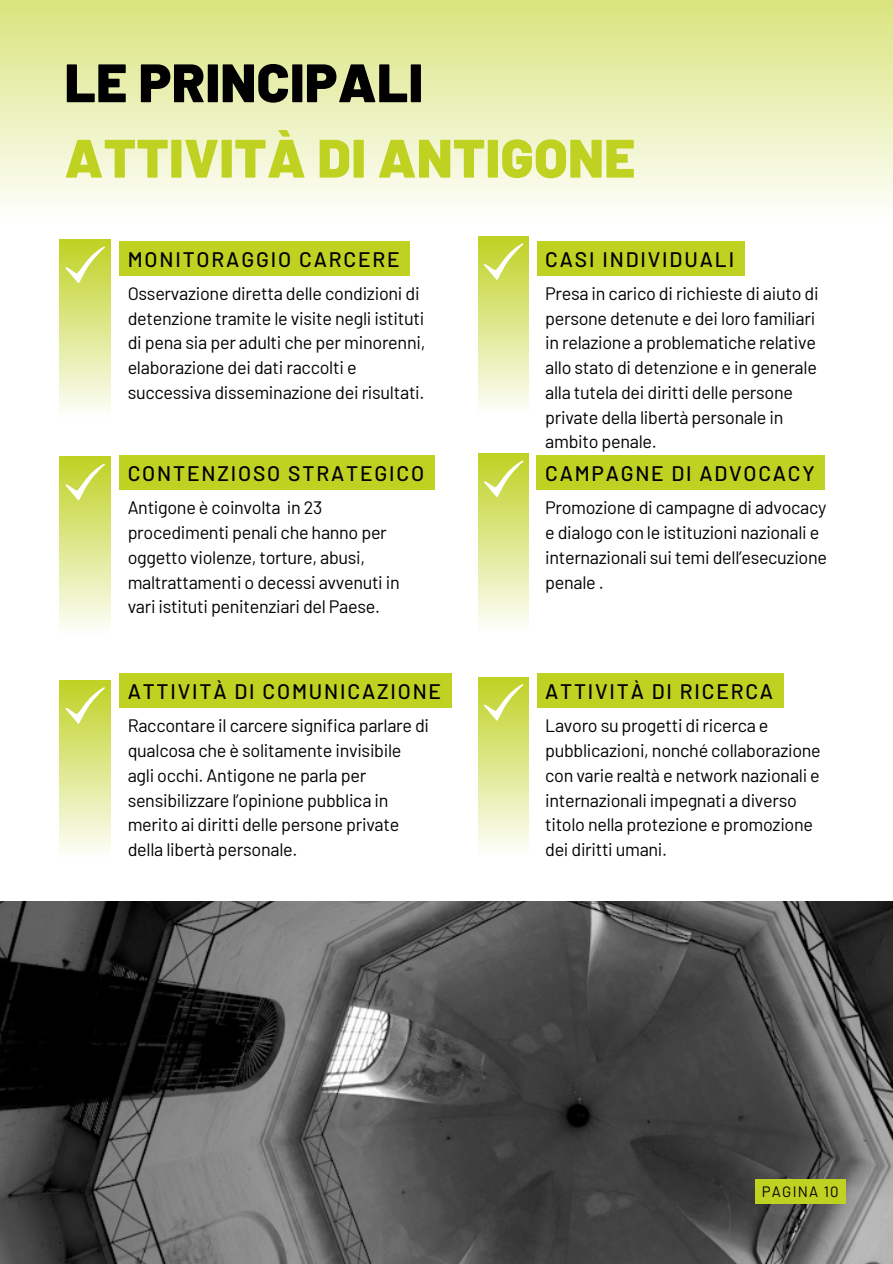
<style>
.page{position:relative;width:893px;height:1264px;background:#fff}
.page>*{position:absolute;margin:0;border:0;box-sizing:border-box;transform-origin:0 0}
.t1{font:900 54px "Barlow";letter-spacing:.01em;color:#bfd121}
.t2{font:900 54px "Barlow";letter-spacing:.01em;color:#000}
.t3{font:500 21px "Barlow";letter-spacing:.085em;color:#000}
.t4{font:18px/24.8px "Barlow";letter-spacing:-.015em;color:#000}
.t5{font:15px "Barlow";letter-spacing:.08em;color:#000}
</style>
<div class="page">
<div style="left:0;top:0;width:892px;height:224px;background:linear-gradient(to bottom,#d9e47c,#fffffe)"></div>
<div style="left:60px;top:239px;width:50px;height:180px;background:linear-gradient(to bottom,#bfd122,#fefefd)"></div>
<svg style="left:65px;top:246px;width:40px;height:37px"></svg>
<div style="left:60px;top:456px;width:50px;height:180px;background:linear-gradient(to bottom,#bfd121,#fefefd)"></div>
<svg style="left:65px;top:463px;width:40px;height:37px"></svg>
<div style="left:60px;top:680px;width:50px;height:179px;background:linear-gradient(to bottom,#bfd122,#fefffd)"></div>
<svg style="left:65px;top:681px;width:40px;height:43px;background:#cedc56"></svg>
<div style="left:478px;top:236px;width:51px;height:180px;background:linear-gradient(to bottom,#bfd122,#fefffd)"></div>
<svg style="left:483px;top:243px;width:40px;height:37px"></svg>
<div style="left:478px;top:453px;width:51px;height:180px;background:linear-gradient(to bottom,#bfd122,#fefefd)"></div>
<svg style="left:483px;top:460px;width:40px;height:37px"></svg>
<div style="left:478px;top:677px;width:51px;height:179px;background:linear-gradient(to bottom,#bfd122,#fefffd)"></div>
<svg style="left:483px;top:681px;width:40px;height:39px;background:#cfdc5a"></svg>
<img style="left:0;top:901px;width:892px;height:362px">
<div style="left:119px;top:241px;width:291px;height:34px;background:#bfd121"></div>
<div style="left:119px;top:455px;width:315px;height:35px;background:#bfd121"></div>
<div style="left:119px;top:673px;width:332px;height:35px;background:#bfd121"></div>
<div style="left:536px;top:241px;width:208px;height:34px;background:#bfd121"></div>
<div style="left:536px;top:673px;width:247px;height:35px;background:#bfd121"></div>
<div style="left:536px;top:455px;width:288px;height:35px;background:#bfd121"></div>
<div style="left:755px;top:1178px;width:90px;height:24px;background:#bfd121"></div>
<p class="t2" style="left:65px;top:48px;width:360px">LE PRINCIPALI</p>
<p class="t1" style="left:65px;top:124px;width:572px">ATTIVITÀ DI ANTIGONE</p>
<p class="t3" style="left:128px;top:245px;width:273px">MONITORAGGIO CARCERE</p>
<p class="t4" style="left:128px;top:280px;width:299px">Osservazione diretta delle condizioni di detenzione tramite le visite negli istituti di pena sia per adulti che per minorenni, elaborazione dei dati raccolti e successiva disseminazione dei risultati.</p>
<p class="t3" style="left:128px;top:460px;width:298px">CONTENZIOSO STRATEGICO</p>
<p class="t4" style="left:128px;top:494px;width:273px">Antigone è coinvolta in 23 procedimenti penali che hanno per oggetto violenze, torture, abusi, maltrattamenti o decessi avvenuti in vari istituti penitenziari del Paese.</p>
<p class="t3" style="left:128px;top:678px;width:315px">ATTIVITÀ DI COMUNICAZIONE</p>
<p class="t4" style="left:128px;top:712px;width:303px">Raccontare il carcere significa parlare di qualcosa che è solitamente invisibile agli occhi. Antigone ne parla per sensibilizzare l’opinione pubblica in merito ai diritti delle persone private della libertà personale.</p>
<p class="t3" style="left:545px;top:245px;width:190px">CASI INDIVIDUALI</p>
<p class="t4" style="left:545px;top:280px;width:275px">Presa in carico di richieste di aiuto di persone detenute e dei loro familiari in relazione a problematiche relative allo stato di detenzione e in generale alla tutela dei diritti delle persone private della libertà personale in ambito penale.</p>
<p class="t3" style="left:545px;top:460px;width:271px">CAMPAGNE DI ADVOCACY</p>
<p class="t4" style="left:545px;top:494px;width:283px">Promozione di campagne di advocacy e dialogo con le istituzioni nazionali e internazionali sui temi dell’esecuzione penale .</p>
<p class="t3" style="left:545px;top:678px;width:229px">ATTIVITÀ DI RICERCA</p>
<p class="t4" style="left:545px;top:712px;width:277px">Lavoro su progetti di ricerca e pubblicazioni, nonché collaborazione con varie realtà e network nazionali e internazionali impegnati a diverso titolo nella protezione e promozione dei diritti umani.</p>
<p class="t5" style="left:761px;top:1181px;width:78px">PAGINA 10</p>
</div>
